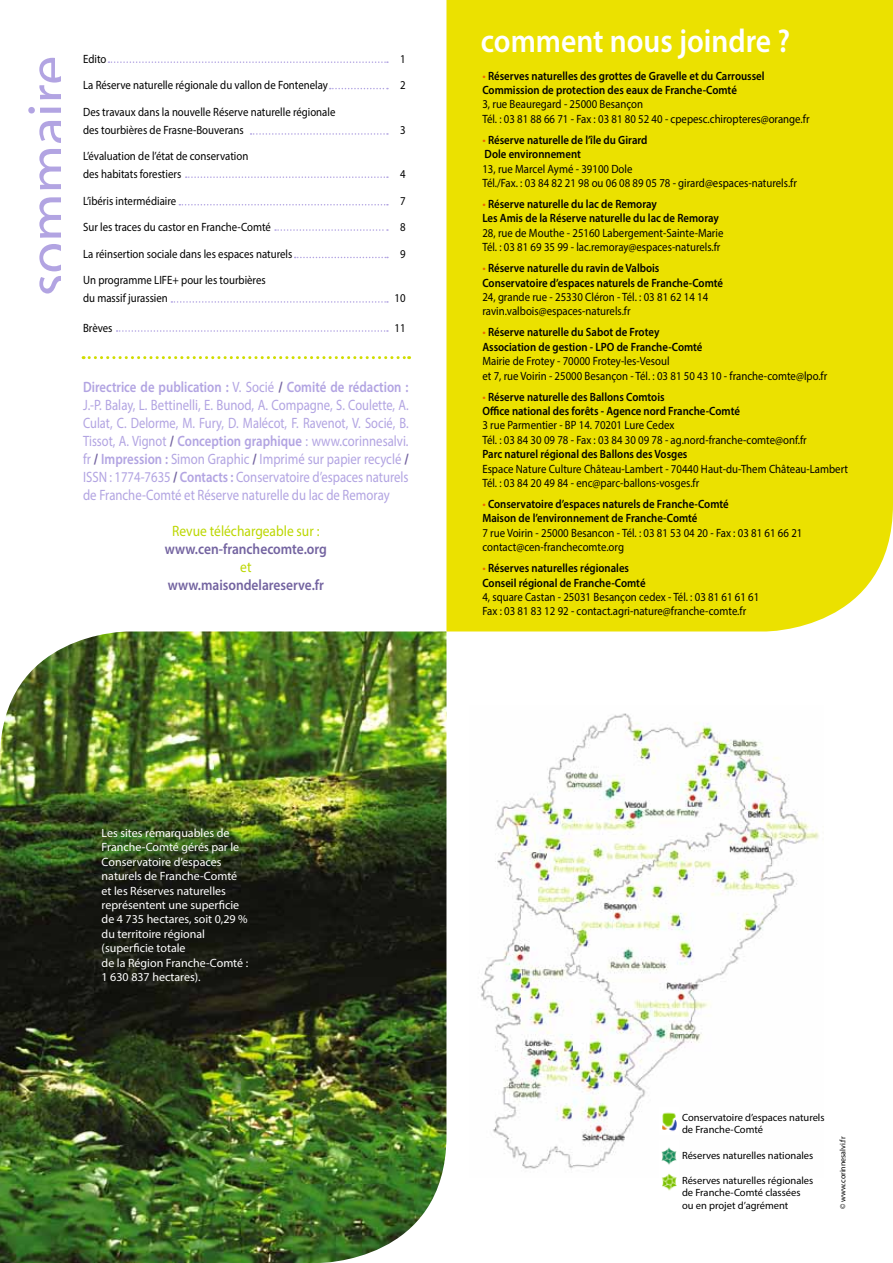
<style>
.page{position:relative;width:893px;height:1263px;background:#fff}
.page>*{position:absolute;margin:0;border:0;box-sizing:border-box;transform-origin:0 0}
.t1{font:58.05px "Myriad";color:#b2a4e2}
.t2{font:600 33px "Myriad Pro";color:#fff;scale:.9 1}
.t3{font:15px/18px "Myriad Pro";color:#b2a4e2;text-align:justify;scale:.85 1}
.t4{font:600 15px "Myriad Pro";color:#7363a0;scale:.9 1}
.t5{font:15px "Myriad Pro";color:#bcd700;scale:.9 1}
.t6{font:12px/14.4px "Myriad Pro";color:#000;scale:.9 1}
.t7{font:600 12px/14.4px "Myriad Pro";color:#000;scale:.9 1}
.t8{font:12px/14.4px "Myriad Pro";color:#fff}
.t9{font:10.5px/12.6px "Myriad Pro";color:#000}
.t10{font:7.95px "Myriad";color:#000}
.s1{font-weight:600}
.s2{font-weight:700;color:#7363a0}
.s3{font-weight:400;color:#ee6700}
</style>
<div class="page">
<img style="left:0;top:631px;width:446px;height:632px">
<div style="left:446px;top:0;width:447px;height:631px;background:#ebe100"></div>
<img style="left:480px;top:713px;width:340px;height:457px">
<svg style="left:108px;top:61px;width:280px;height:2px"></svg>
<svg style="left:330px;top:88px;width:58px;height:1px"></svg>
<svg style="left:251px;top:133px;width:137px;height:2px"></svg>
<svg style="left:186px;top:176px;width:202px;height:2px"></svg>
<svg style="left:179px;top:204px;width:209px;height:1px"></svg>
<svg style="left:275px;top:229px;width:113px;height:2px"></svg>
<svg style="left:295px;top:257px;width:93px;height:1px"></svg>
<svg style="left:171px;top:301px;width:217px;height:2px"></svg>
<svg style="left:117px;top:330px;width:271px;height:2px"></svg>
<svg style="left:83px;top:356px;width:327px;height:3px"></svg>
<img style="left:659px;top:1140px;width:20px;height:51px">
<img style="left:659px;top:1108px;width:20px;height:26px">
<h1 class="t1" style="left:20px;top:297px;width:242px;rotate:-90deg">sommaire</h1>
<p class="t6" style="left:83px;top:51px;width:27px">Edito</p>
<p class="t6" style="left:400px;top:51px;width:8px">1</p>
<p class="t6" style="left:83px;top:78px;width:274px">La Réserve naturelle régionale du vallon de Fontenelay</p>
<p class="t6" style="left:400px;top:78px;width:8px">2</p>
<p class="t6" style="left:83px;top:102px;width:282px;line-height:18px">Des travaux dans la nouvelle Réserve naturelle régionale des tourbières de Frasne-Bouverans</p>
<p class="t6" style="left:400px;top:122px;width:8px">3</p>
<p class="t6" style="left:83px;top:147px;width:185px;line-height:18px">L’évaluation de l’état de conservation des habitats forestiers</p>
<p class="t6" style="left:400px;top:167px;width:8px">4</p>
<p class="t6" style="left:83px;top:193px;width:105px">L’ibéris intermédiaire</p>
<p class="t6" style="left:400px;top:193px;width:8px">7</p>
<p class="t6" style="left:83px;top:220px;width:210px">Sur les traces du castor en Franche-Comté</p>
<p class="t6" style="left:400px;top:220px;width:8px">8</p>
<p class="t6" style="left:83px;top:246px;width:234px">La réinsertion sociale dans les espaces naturels</p>
<p class="t6" style="left:400px;top:246px;width:8px">9</p>
<p class="t6" style="left:83px;top:271px;width:204px;line-height:18px">Un programme LIFE+ pour les tourbières du massif jurassien</p>
<p class="t6" style="left:395px;top:291px;width:14px">10</p>
<p class="t6" style="left:83px;top:320px;width:34px">Brèves</p>
<p class="t6" style="left:395px;top:320px;width:14px">11</p>
<p class="t3" style="left:83px;top:377px;width:384px"><span class="s1">Directrice de publication :</span> V. Socié <span class="s2">/</span> <span class="s1">Comité de rédaction :<br></span>J.-P. Balay, L. Bettinelli, E. Bunod, A. Compagne, S. Coulette, A.<br>Culat, C. Delorme, M. Fury, D. Malécot, F. Ravenot, V. Socié, B.<br>Tissot, A. Vignot <span class="s2">/</span> <span class="s1">Conception graphique</span> : www.corinnesalvi. fr <span class="s2">/</span> <span class="s1">Impression :</span> Simon Graphic <span class="s2">/</span> Imprimé sur papier recyclé <span class="s2">/ </span>ISSN : 1774-7635 <span class="s2">/</span> <span class="s1">Contacts :</span> Conservatoire d’espaces naturels de Franche-Comté et Réserve naturelle du lac de Remoray</p>
<p class="t5" style="left:172px;top:521px;width:165px">Revue téléchargeable sur :</p>
<p class="t4" style="left:165px;top:539px;width:182px">www.cen-franchecomte.org</p>
<p class="t5" style="left:240px;top:557px;width:14px">et</p>
<p class="t4" style="left:168px;top:575px;width:175px">www.maisondelareserve.fr</p>
<h2 class="t2" style="left:481px;top:20px;width:345px">comment nous joindre ?</h2>
<p class="t7" style="left:482px;top:68px;width:315px"><span class="s3">•</span> Réserves naturelles des grottes de Gravelle et du Carroussel<br>Commission de protection des eaux de Franche-Comté</p>
<p class="t6" style="left:482px;top:97px;width:365px">3, rue Beauregard - 25000 Besançon<br>Tél. : 03 81 88 66 71 - Fax : 03 81 80 52 40 - cpepesc.chiropteres@orange.fr</p>
<p class="t7" style="left:482px;top:132px;width:185px"><span class="s3">•</span> Réserve naturelle de l’île du Girard<br>Dole environnement</p>
<p class="t6" style="left:482px;top:161px;width:351px">13, rue Marcel Aymé - 39100 Dole<br>Tél./Fax. : 03 84 82 21 98 ou 06 08 89 05 78 - girard@espaces-naturels.fr</p>
<p class="t7" style="left:482px;top:196px;width:264px"><span class="s3">•</span> Réserve naturelle du lac de Remoray<br>Les Amis de la Réserve naturelle du lac de Remoray</p>
<p class="t6" style="left:482px;top:225px;width:269px">28, rue de Mouthe - 25160 Labergement-Sainte-Marie<br>Tél. : 03 81 69 35 99 - lac.remoray@espaces-naturels.fr</p>
<p class="t7" style="left:482px;top:261px;width:269px"><span class="s3">•</span> Réserve naturelle du ravin de Valbois<br>Conservatoire d’espaces naturels de Franche-Comté</p>
<p class="t6" style="left:482px;top:290px;width:253px">24, grande rue - 25330 Cléron - Tél. : 03 81 62 14 14 ravin.valbois@espaces-naturels.fr</p>
<p class="t7" style="left:482px;top:325px;width:246px"><span class="s3">•</span> Réserve naturelle du Sabot de Frotey<br>Association de gestion - LPO de Franche-Comté</p>
<p class="t6" style="left:482px;top:354px;width:385px">Mairie de Frotey - 70000 Frotey-les-Vesoul<br>et 7, rue Voirin - 25000 Besançon - Tél. : 03 81 50 43 10 - franche-comte@lpo.fr</p>
<p class="t7" style="left:482px;top:389px;width:288px"><span class="s3">•</span> Réserve naturelle des Ballons Comtois<br>Office national des forêts - Agence nord Franche-Comté</p>
<p class="t6" style="left:482px;top:418px;width:362px">3 rue Parmentier - BP 14. 70201 Lure Cedex<br>Tél. : 03 84 30 09 78 - Fax : 03 84 30 09 78 - ag.nord-franche-comte@onf.fr</p>
<p class="t7" style="left:482px;top:447px;width:229px">Parc naturel régional des Ballons des Vosges</p>
<p class="t6" style="left:482px;top:461px;width:408px">Espace Nature Culture Château-Lambert - 70440 Haut-du-Them Château-Lambert<br>Tél. : 03 84 20 49 84 - enc@parc-ballons-vosges.fr</p>
<p class="t7" style="left:482px;top:496px;width:275px"><span class="s3">•</span> Conservatoire d’espaces naturels de Franche-Comté<br>Maison de l’environnement de Franche-Comté</p>
<p class="t6" style="left:482px;top:525px;width:357px">7 rue Voirin - 25000 Besancon - Tél. : 03 81 53 04 20 - Fax : 03 81 61 66 21 contact@cen-franchecomte.org</p>
<p class="t7" style="left:482px;top:561px;width:183px"><span class="s3">•</span> Réserves naturelles régionales<br>Conseil régional de Franche-Comté</p>
<p class="t6" style="left:482px;top:590px;width:309px">4, square Castan - 25031 Besançon cedex - Tél. : 03 81 61 61 61<br>Fax : 03 81 83 12 92 - contact.agri-nature@franche-comte.fr</p>
<p class="t8" style="left:102px;top:825px;width:148px">Les sites remarquables de<br>Franche-Comté gérés par le<br>Conservatoire d’espaces naturels de Franche-Comté et les Réserves naturelles représentent une superficie de 4 735 hectares, soit 0,29 % du territoire régional (superficie totale<br>de la Région Franche-Comté :<br>1 630 837 hectares).</p>
<p class="t9" style="left:682px;top:1111px;width:144px">Conservatoire d’espaces naturels de Franche-Comté</p>
<p class="t9" style="left:682px;top:1148px;width:133px">Réserves naturelles nationales</p>
<p class="t9" style="left:682px;top:1174px;width:133px">Réserves naturelles régionales de Franche-Comté classées ou en projet d’agrément</p>
<p class="t10" style="left:839px;top:1209px;width:74px;rotate:-90deg">© www.corinnesalvi.fr</p>
</div>
